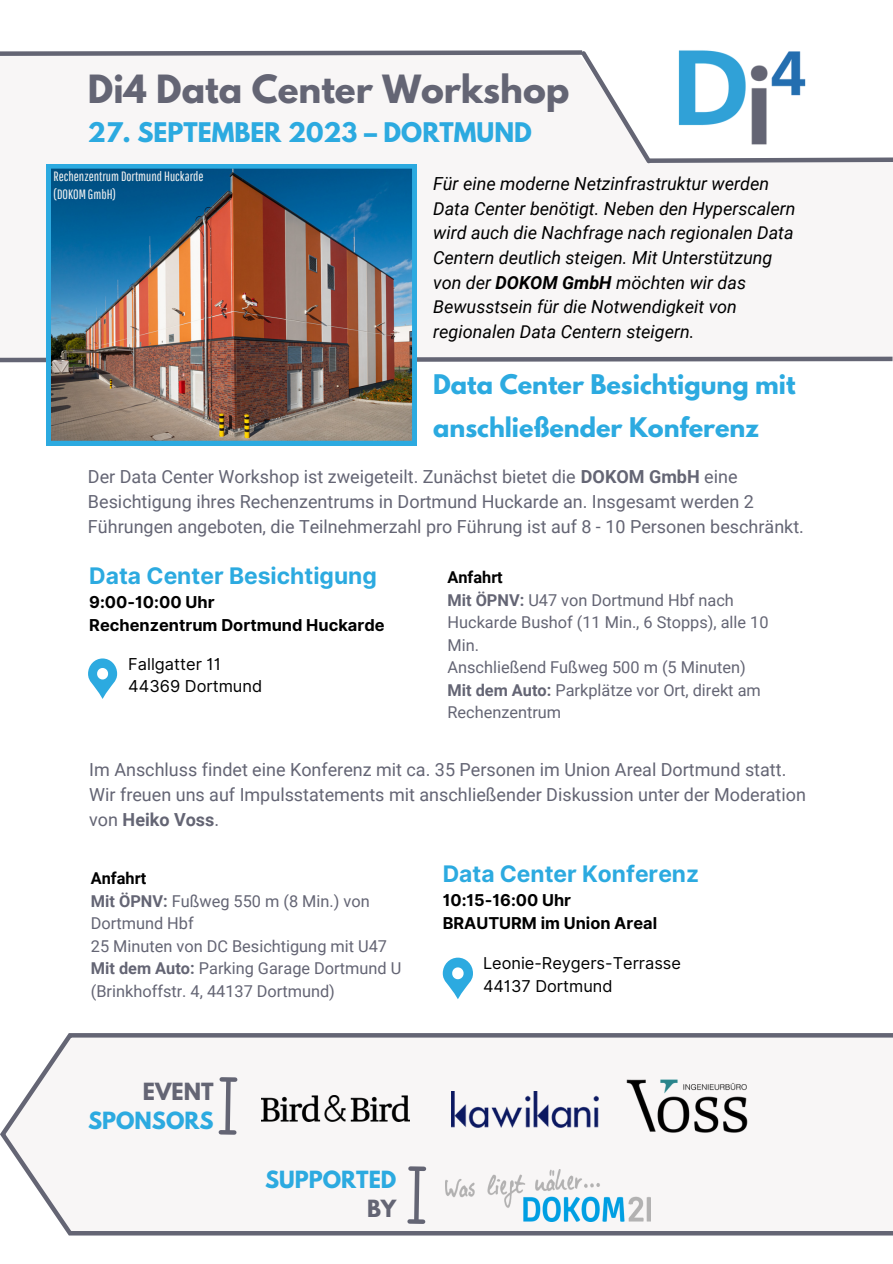
<style>
.page{position:relative;width:893px;height:1264px;background:#fff}
.page>*{position:absolute;margin:0;border:0;box-sizing:border-box;transform-origin:0 0}
.t1{font:700 34.5px "League Spartan";color:#646574}
.t2{font:700 24px/42.8px "League Spartan";color:#2caae0}
.t3{font:700 22.8px "Inter";color:#2caae0}
.t4{font:700 21px "League Spartan";color:#2caae0}
.t5{font:700 21px "League Spartan";color:#646574}
.t6{font:18px/24.8px "Roboto";color:#646574}
.t7{font:italic 18px/24.8px "Roboto";color:#000}
.t8{font:16.35px/22.5px "Roboto";color:#646574}
.t9{font:700 16.35px "Inter";color:#000}
.t10{font:16.35px "Inter";color:#000}
.t11{font:700 16.35px "Roboto";color:#000}
.t12{font:13.5px "Pathway Gothic One";color:#f1f1f1}
.s1{font-weight:700}
</style>
<div class="page">
<div style="left:0;top:159px;width:892px;height:200px;background:#f8f6f6"></div>
<svg style="left:0;top:354px;width:892px;height:10px"></svg>
<svg style="left:0;top:50px;width:892px;height:117px"></svg>
<img style="left:46px;top:164px;width:370px;height:281px">
<svg style="left:0;top:1033px;width:892px;height:202px"></svg>
<img style="left:625px;top:1078px;width:123px;height:55px">
<img style="left:261px;top:1095px;width:149px;height:26px">
<svg style="left:223px;top:1076px;width:10px;height:59px"></svg>
<svg style="left:222px;top:1077px;width:13px;height:4px"></svg>
<div style="left:221px;top:1129px;width:13px;height:5px;background:#646574"></div>
<svg style="left:412px;top:1165px;width:10px;height:59px"></svg>
<svg style="left:410px;top:1166px;width:14px;height:4px"></svg>
<svg style="left:409px;top:1219px;width:14px;height:4px"></svg>
<img style="left:445px;top:1169px;width:205px;height:52px">
<img style="left:452px;top:1091px;width:146px;height:36px">
<svg style="left:88px;top:658px;width:29px;height:41px"></svg>
<svg style="left:443px;top:957px;width:30px;height:42px"></svg>
<p class="t1" style="left:88px;top:72px;width:483px">Di4 Data Center Workshop</p>
<p class="t2" style="left:88px;top:114px;width:445px">27. SEPTEMBER 2023 – DORTMUND</p>
<p class="t12" style="left:53px;top:168px;width:152px">RechenzentrumDortmund Huckarde</p>
<p class="t12" style="left:53px;top:186px;width:64px">(DOKOM GmbH)</p>
<p class="t7" style="left:433px;top:171px;width:364px">Für eine moderne Netzinfrastruktur werden Data Center benötigt. Neben den Hyperscalern wird auch die Nachfrage nach regionalen Data Centern deutlich steigen. Mit Unterstützung von der <span class="s1">DOKOM GmbH</span> möchten wir das Bewusstsein für die Notwendigkeit von regionalen Data Centern steigern.</p>
<p class="t2" style="left:433px;top:366px;width:364px">Data Center Besichtigung mit anschließender Konferenz</p>
<p class="t6" style="left:88px;top:465px;width:717px">Der Data Center Workshop ist zweigeteilt. Zunächst bietet die <span class="s1">DOKOM GmbH</span> eine<br>Besichtigung ihres Rechenzentrums in Dortmund Huckarde an. Insgesamt werden 2<br>Führungen angeboten, die Teilnehmerzahl pro Führung ist auf 8 - 10 Personen beschränkt.</p>
<p class="t3" style="left:89px;top:562px;width:289px">Data Center Besichtigung</p>
<p class="t9" style="left:89px;top:592px;width:127px">9:00-10:00 Uhr</p>
<p class="t9" style="left:89px;top:615px;width:297px">Rechenzentrum Dortmund Huckarde</p>
<p class="t10" style="left:128px;top:654px;width:94px">Fallgatter 11</p>
<p class="t10" style="left:128px;top:676px;width:135px">44369 Dortmund</p>
<p class="t11" style="left:447px;top:568px;width:57px">Anfahrt</p>
<p class="t8" style="left:447px;top:589px;width:322px"><span class="s1">Mit ÖPNV:</span> U47 von Dortmund Hbf nach<br>Huckarde Bushof (11 Min., 6 Stopps), alle 10<br>Min.</p>
<p class="t8" style="left:447px;top:656px;width:300px">Anschließend Fußweg 500 m (5 Minuten)</p>
<p class="t8" style="left:447px;top:679px;width:315px"><span class="s1">Mit dem Auto:</span> Parkplätze vor Ort, direkt am<br>Rechenzentrum</p>
<p class="t6" style="left:89px;top:757px;width:718px">Im Anschluss findet eine Konferenz mit ca. 35 Personen im Union Areal Dortmund statt.<br>Wir freuen uns auf Impulsstatements mit anschließender Diskussion unter der Moderation von <span class="s1">Heiko Voss</span>.</p>
<p class="t11" style="left:91px;top:869px;width:57px">Anfahrt</p>
<p class="t8" style="left:91px;top:889px;width:280px"><span class="s1">Mit ÖPNV:</span> Fußweg 550 m (8 Min.) von<br>Dortmund Hbf</p>
<p class="t8" style="left:91px;top:934px;width:298px">25 Minuten von DC Besichtigung mit U47</p>
<p class="t8" style="left:91px;top:957px;width:312px"><span class="s1">Mit dem Auto:</span> Parking Garage Dortmund U (Brinkhoffstr. 4, 44137 Dortmund)</p>
<p class="t5" style="left:143px;top:1081px;width:72px">EVENT</p>
<p class="t4" style="left:88px;top:1110px;width:127px">SPONSORS</p>
<p class="t4" style="left:265px;top:1169px;width:133px">SUPPORTED</p>
<p class="t5" style="left:367px;top:1198px;width:31px">BY</p>
<p class="t3" style="left:442px;top:860px;width:258px">Data Center Konferenz</p>
<p class="t9" style="left:442px;top:890px;width:130px">10:15-16:00 Uhr</p>
<p class="t9" style="left:442px;top:912px;width:216px">BRAUTURM im Union Areal</p>
<p class="t10" style="left:483px;top:953px;width:199px">Leonie-Reygers-Terrasse</p>
<p class="t10" style="left:483px;top:975px;width:131px">44137 Dortmund</p>
</div>
